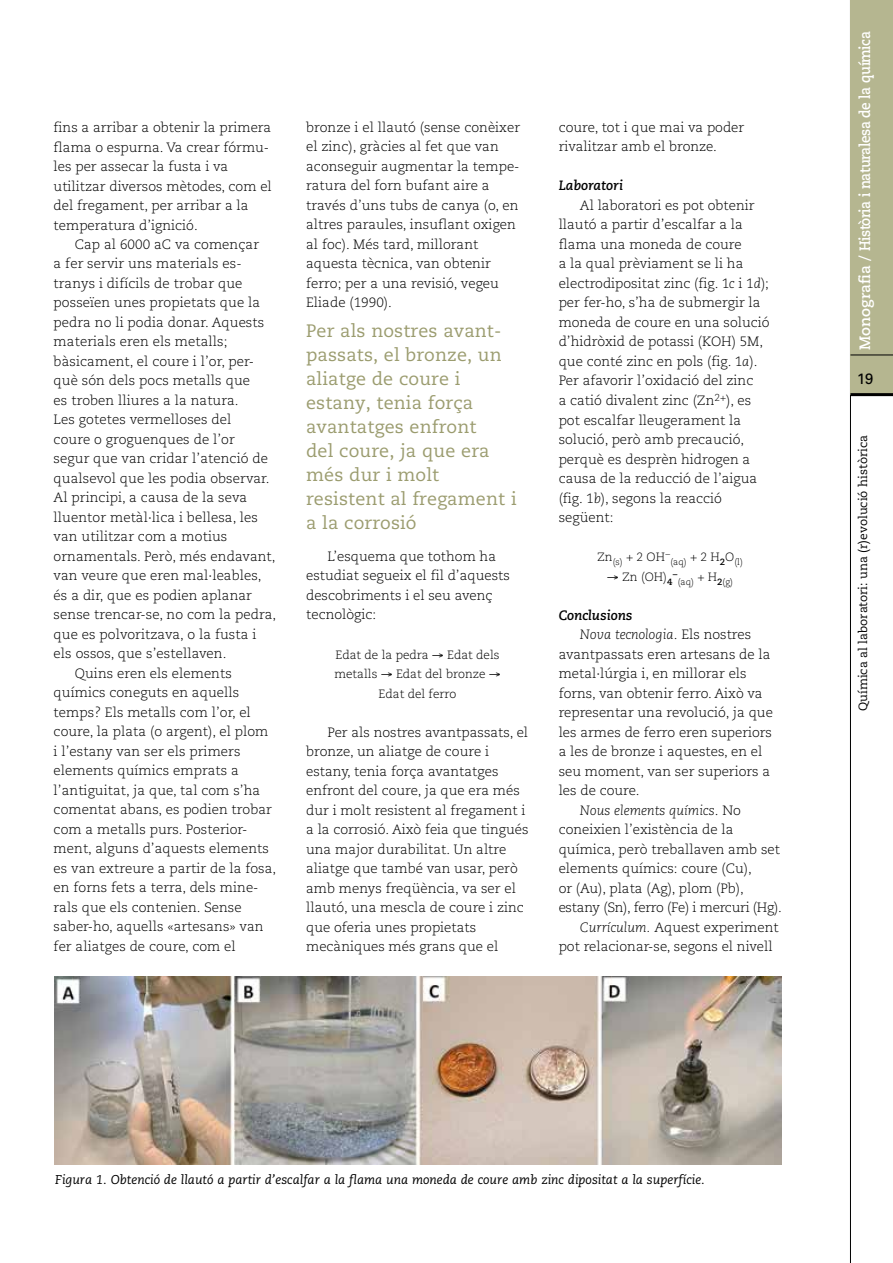
<style>
.page{position:relative;width:893px;height:1263px;background:#fff}
.page>*{position:absolute;margin:0;border:0;box-sizing:border-box;transform-origin:0 0}
.t1{font:18px/24px "Caecilia";letter-spacing:.01em;color:#9b9c6f}
.t2{font:700 18px "Caecilia";color:#fff}
.t3{font:700 15px "Caecilia";letter-spacing:-.03em;color:#fff}
.t4{font:15px "Univers";color:#000}
.t5{font:300 13.5px/19.5px "Caecilia";color:#000}
.t6{font:italic 300 13.5px "Caecilia";color:#000}
.t7{font:300 13.5px "Caecilia";letter-spacing:-.02em;color:#000}
.t8{font:italic 700 13.5px "Caecilia";color:#000}
.t9{font:italic 12.75px "Caecilia";color:#000}
.t10{font:300 12px/19.5px "Caecilia";color:#000;text-align:center}
.t11{font:12px "Caecilia";color:#000}
.t12{font:300 9px "Caecilia";color:#000}
.t13{font:700 9px "Caecilia";color:#000}
.s1{font-style:italic}
.s2{font-weight:700}
.s3{font-style:normal}
</style>
<div class="page">
<hr style="left:850px;top:0;width:1px;height:1263px;background:#000">
<div style="left:850px;top:0;width:43px;height:395px;background:#b5b690"></div>
<hr style="left:850px;top:393px;width:43px;height:3px;background:#000">
<hr style="left:850px;top:355px;width:43px;height:1px;background:#000">
<img style="left:54px;top:977px;width:727px;height:187px">
<p class="t5" style="left:54px;top:118px;width:220px">fins a arribar a obtenir la primera flama o espurna. Va crear fórmu&shy;les per assecar la fusta i va utilitzar diversos mètodes, com el del fregament, per arribar a la temperatura d’ignició.</p>
<p class="t5" style="left:75px;top:235px;width:186px">Cap al 6000 aC va començar</p>
<p class="t5" style="left:54px;top:254px;width:189px">a fer servir uns materials es-</p>
<p class="t5" style="left:54px;top:274px;width:190px">tranys i difícils de trobar que</p>
<p class="t5" style="left:54px;top:293px;width:208px">posseïen unes propietats que la</p>
<p class="t5" style="left:54px;top:313px;width:212px">pedra no li podia donar. Aquests</p>
<p class="t5" style="left:54px;top:332px;width:175px">materials eren els metalls;</p>
<p class="t5" style="left:54px;top:352px;width:202px">bàsicament, el coure i l’or, per-</p>
<p class="t5" style="left:54px;top:371px;width:198px">què són dels pocs metalls que</p>
<p class="t5" style="left:54px;top:391px;width:187px">es troben lliures a la natura.</p>
<p class="t5" style="left:54px;top:410px;width:179px">Les gotetes vermelloses del</p>
<p class="t5" style="left:54px;top:430px;width:183px">coure o groguenques de l’or</p>
<p class="t5" style="left:54px;top:449px;width:216px">segur que van cridar l’atenció de</p>
<p class="t5" style="left:54px;top:469px;width:217px">qualsevol que les podia observar.</p>
<p class="t5" style="left:54px;top:488px;width:195px">Al principi, a causa de la seva</p>
<p class="t5" style="left:54px;top:508px;width:206px">lluentor metàl·lica i bellesa, les</p>
<p class="t5" style="left:54px;top:527px;width:175px">van utilitzar com a motius</p>
<p class="t5" style="left:54px;top:547px;width:224px">ornamentals. Però, més endavant,</p>
<p class="t5" style="left:54px;top:566px;width:209px">van veure que eren mal·leables,</p>
<p class="t5" style="left:54px;top:586px;width:200px">és a dir, que es podien aplanar</p>
<p class="t5" style="left:54px;top:605px;width:224px">sense trencar-se, no com la pedra,</p>
<p class="t5" style="left:54px;top:625px;width:204px">que es polvoritzava, o la fusta i</p>
<p class="t5" style="left:54px;top:644px;width:174px">els ossos, que s’estellaven.</p>
<p class="t5" style="left:75px;top:664px;width:158px">Quins eren els elements</p>
<p class="t5" style="left:54px;top:683px;width:187px">químics coneguts en aquells</p>
<p class="t5" style="left:54px;top:703px;width:199px">temps? Els metalls com l’or, el</p>
<p class="t5" style="left:54px;top:722px;width:216px">coure, la plata (o argent), el plom</p>
<p class="t5" style="left:54px;top:742px;width:188px">i l’estany van ser els primers</p>
<p class="t5" style="left:54px;top:761px;width:187px">elements químics emprats a</p>
<p class="t5" style="left:54px;top:781px;width:208px">l’antiguitat, ja que, tal com s’ha</p>
<p class="t5" style="left:54px;top:800px;width:220px">comentat abans, es podien trobar</p>
<p class="t5" style="left:54px;top:820px;width:195px">com a metalls purs. Posterior-</p>
<p class="t5" style="left:54px;top:839px;width:217px">ment, alguns d’aquests elements</p>
<p class="t5" style="left:54px;top:859px;width:224px">es van extreure a partir de la fosa,</p>
<p class="t5" style="left:54px;top:878px;width:206px">en forns fets a terra, dels mine-</p>
<p class="t5" style="left:54px;top:898px;width:189px">rals que els contenien. Sense</p>
<p class="t5" style="left:54px;top:917px;width:211px">saber-ho, aquells «artesans» van</p>
<p class="t5" style="left:54px;top:937px;width:184px">fer aliatges de coure, com el</p>
<p class="t5" style="left:306px;top:118px;width:215px">bronze i el llautó (sense conèixer el zinc), gràcies al fet que van aconseguir augmentar la tempe&shy;ratura del forn bufant aire a través d’uns tubs de canya (o, en altres paraules, insuflant oxigen al foc). Més tard, millorant aquesta tècnica, van obtenir ferro; per a una revisió, vegeu<br>Eliade (1990).</p>
<h1 class="t1" style="left:306px;top:319px;width:212px">Per als nostres avant&shy;passats, el bronze, un aliatge de coure i estany, tenia força avantatges enfront<br>del coure, ja que era més dur i molt resistent al fregament i a la corrosió</h1>
<p class="t5" style="left:306px;top:547px;width:205px;text-indent:21px">L’esquema que tothom ha estudiat segueix el fil d’aquests descobriments i el seu avenç tecnològic:</p>
<p class="t10" style="left:334px;top:645px;width:168px">Edat de la pedra → Edat dels metalls → Edat del bronze →<br>Edat del ferro</p>
<p class="t5" style="left:306px;top:722px;width:224px;text-indent:21px">Per als nostres avantpassats, el bronze, un aliatge de coure i estany, tenia força avantatges enfront del coure, ja que era més dur i molt resistent al fregament i a la corrosió. Això feia que tingués una major durabilitat. Un altre aliatge que també van usar, però amb menys freqüència, va ser el llautó, una mescla de coure i zinc que oferia unes propietats mecàniques més grans que el</p>
<p class="t5" style="left:559px;top:118px;width:187px">coure, tot i que mai va poder rivalitzar amb el bronze.</p>
<p class="t8" style="left:559px;top:178px;width:66px">Laboratori</p>
<p class="t5" style="left:559px;top:196px;width:212px;text-indent:21px">Al laboratori es pot obtenir llautó a partir d’escalfar a la flama una moneda de coure<br>a la qual prèviament se li ha electrodipositat zinc (fig. 1<span class="s1">c</span> i 1<span class="s1">d</span>); per fer-ho, s’ha de submergir la moneda de coure en una solució d’hidròxid de potassi (KOH) 5M, que conté zinc en pols (fig. 1<span class="s1">a</span>).<br>Per afavorir l’oxidació del zinc<br>a catió divalent zinc (Zn<sup>2+</sup>), es pot escalfar lleugerament la solució, però amb precaució, perquè es desprèn hidrogen a causa de la reducció de l’aigua (fig. 1<span class="s1">b</span>), segons la reacció següent:</p>
<p class="t10" style="left:597px;top:547px;width:75px">Zn<sub>(s)</sub> + 2 OH<sup>−</sup></p>
<p class="t12" style="left:670px;top:557px;width:74px">(aq) <sup>+</sup> <sup>2</sup> <sup>H</sup><span class="s2">2</span><sup>O</sup>(l)</p>
<p class="t10" style="left:607px;top:567px;width:67px">→ Zn (OH)<sub>4</sub></p>
<p class="t13" style="left:672px;top:568px;width:7px">−</p>
<p class="t12" style="left:678px;top:576px;width:57px">(aq) <sup>+</sup> <sup>H</sup><span class="s2">2</span>(g)</p>
<p class="t8" style="left:559px;top:607px;width:75px">Conclusions</p>
<p class="t6" style="left:580px;top:627px;width:173px">Nova tecnologia<span class="s3">. Els nostres</span></p>
<p class="t5" style="left:559px;top:644px;width:213px">avantpassats eren artesans de la</p>
<p class="t5" style="left:559px;top:664px;width:190px">metal·lúrgia i, en millorar els</p>
<p class="t5" style="left:559px;top:683px;width:205px">forns, van obtenir ferro. Això va</p>
<p class="t5" style="left:559px;top:703px;width:216px">representar una revolució, ja que</p>
<p class="t5" style="left:559px;top:722px;width:215px">les armes de ferro eren superiors</p>
<p class="t5" style="left:559px;top:742px;width:205px">a les de bronze i aquestes, en el</p>
<p class="t5" style="left:559px;top:761px;width:213px">seu moment, van ser superiors a</p>
<p class="t5" style="left:559px;top:781px;width:82px">les de coure.</p>
<p class="t6" style="left:580px;top:802px;width:162px">Nous elements químics<span class="s3">. No</span></p>
<p class="t5" style="left:559px;top:820px;width:176px">coneixien l’existència de la</p>
<p class="t5" style="left:559px;top:839px;width:223px">química, però treballaven amb set</p>
<p class="t5" style="left:559px;top:859px;width:195px">elements químics: coure (Cu),</p>
<p class="t5" style="left:559px;top:878px;width:187px">or (Au), plata (Ag), plom (Pb),</p>
<p class="t7" style="left:559px;top:900px;width:225px">estany (Sn), ferro (Fe) i mercuri (Hg).</p>
<p class="t5" style="left:580px;top:917px;width:200px"><span class="s1">Currículum.</span> Aquest experiment</p>
<p class="t5" style="left:559px;top:937px;width:216px">pot relacionar-se, segons el nivell</p>
<p class="t3" style="left:856px;top:350px;width:320px;rotate:-90deg">Monografia / Història i naturalesa de la química</p>
<h1 class="t2" style="left:855px;top:202px;width:162px;rotate:-90deg">Química i societat</h1>
<p class="t4" style="left:857px;top:370px;width:18px">19</p>
<p class="t11" style="left:856px;top:711px;width:277px;rotate:-90deg">Química al laboratori: una (r)evolució històrica</p>
<p class="t9" style="left:55px;top:1172px;width:651px">Figura 1. Obtenció de llautó a partir d’escalfar a la flama una moneda de coure amb zinc dipositat a la superfície.</p>
</div>
